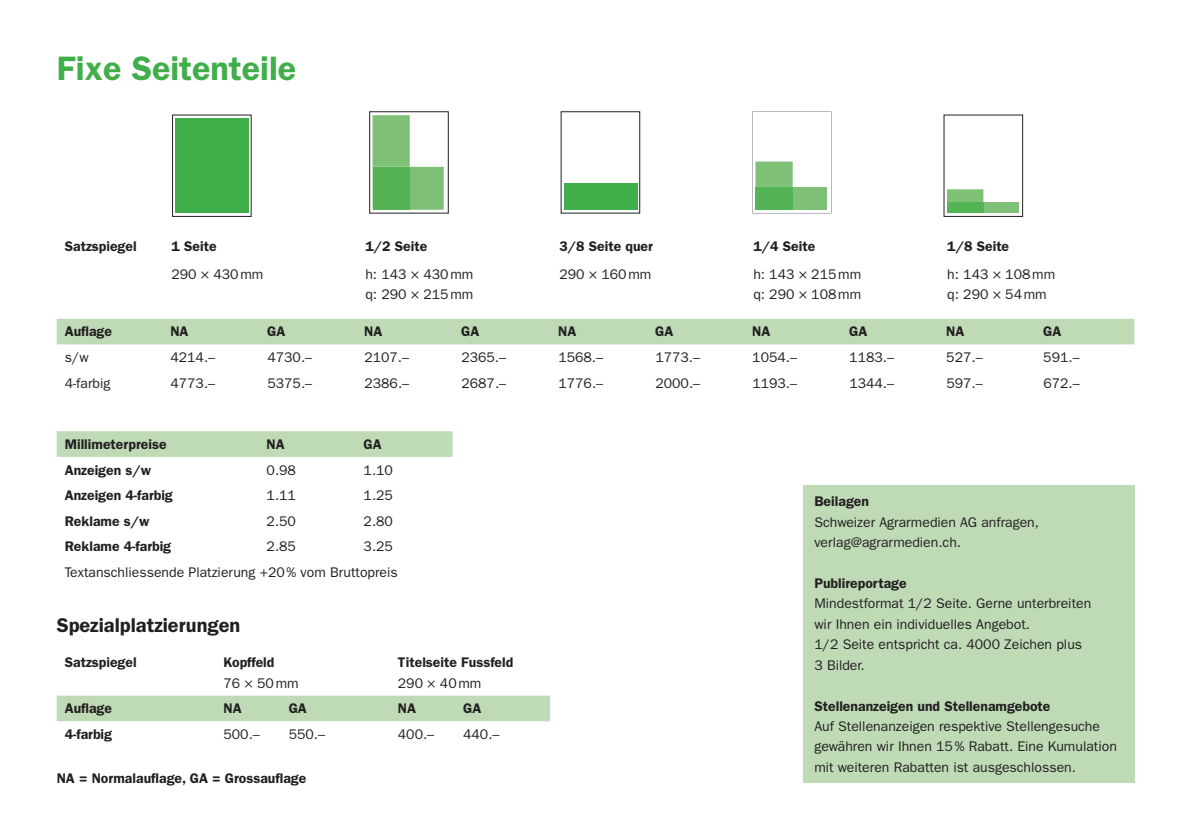
<style>
.page{position:relative;width:1191px;height:840px;background:#fff}
.page>*{position:absolute;margin:0;border:0;box-sizing:border-box;transform-origin:0 0}
.t1{font:600 34px "ITC Franklin Gothic Std";color:#40ae49}
.t2{font:600 20px "ITC Franklin Gothic Std";color:#231f20}
.t3{font:14px/20.4px "ITC Franklin Gothic Std";color:#231f20}
.t4{font:600 14px "ITC Franklin Gothic Std";color:#231f20}
</style>
<div class="page">
<div style="left:57px;top:318px;width:1077px;height:26px;background:#bedbb6"></div>
<div style="left:57px;top:695px;width:493px;height:25px;background:#bedbb6"></div>
<div style="left:175px;top:118px;width:74px;height:95px;background:#40ae49"></div>
<div style="left:561px;top:111px;width:79px;height:102px;border:1px solid #231f20"></div>
<div style="left:564px;top:183px;width:73px;height:26px;background:#40ae49"></div>
<div style="left:369px;top:111px;width:79px;height:102px;border:1px solid #231f20"></div>
<svg style="left:372px;top:115px;width:72px;height:95px"></svg>
<div style="left:373px;top:167px;width:37px;height:42px;background:#54b354"></div>
<svg style="left:752px;top:111px;width:79px;height:102px"></svg>
<div style="left:792px;top:187px;width:34px;height:22px;background:#7fc077"></div>
<div style="left:755px;top:187px;width:37px;height:22px;background:#54b354"></div>
<svg style="left:947px;top:189px;width:36px;height:13px"></svg>
<div style="left:983px;top:202px;width:36px;height:11px;background:#7fc077"></div>
<div style="left:947px;top:202px;width:36px;height:11px;background:#54b354"></div>
<div style="left:803px;top:485px;width:331px;height:297px;background:#bedbb6"></div>
<div style="left:57px;top:431px;width:395px;height:25px;background:#bedbb6"></div>
<h1 class="t1" style="left:57px;top:48px;width:241px">Fixe Seitenteile</h1>
<p class="t4" style="left:65px;top:237px;width:73px">Satzspiegel</p>
<p class="t4" style="left:171px;top:237px;width:47px">1 Seite</p>
<p class="t4" style="left:365px;top:237px;width:63px">1/2 Seite</p>
<p class="t4" style="left:559px;top:237px;width:95px">3/8 Seite quer</p>
<p class="t4" style="left:753px;top:237px;width:63px">1/4 Seite</p>
<p class="t4" style="left:947px;top:237px;width:63px">1/8 Seite</p>
<p class="t3" style="left:171px;top:264px;width:93px">290 × 430 mm</p>
<p class="t3" style="left:365px;top:264px;width:109px">h: 143 × 430 mm q: 290 × 215 mm</p>
<p class="t3" style="left:559px;top:264px;width:93px">290 × 160 mm</p>
<p class="t3" style="left:753px;top:264px;width:109px">h: 143 × 215 mm q: 290 × 108 mm</p>
<p class="t3" style="left:947px;top:264px;width:109px">h: 143 × 108 mm q: 290 × 54 mm</p>
<p class="t4" style="left:65px;top:323px;width:49px">Auflage</p>
<p class="t4" style="left:170px;top:323px;width:20px">NA</p>
<p class="t4" style="left:267px;top:323px;width:20px">GA</p>
<p class="t4" style="left:364px;top:323px;width:20px">NA</p>
<p class="t4" style="left:461px;top:323px;width:20px">GA</p>
<p class="t4" style="left:558px;top:323px;width:20px">NA</p>
<p class="t4" style="left:655px;top:323px;width:20px">GA</p>
<p class="t4" style="left:752px;top:323px;width:20px">NA</p>
<p class="t4" style="left:849px;top:323px;width:20px">GA</p>
<p class="t4" style="left:946px;top:323px;width:20px">NA</p>
<p class="t4" style="left:1043px;top:323px;width:20px">GA</p>
<p class="t3" style="left:65px;top:347px;width:25px">s/w</p>
<p class="t3" style="left:170px;top:347px;width:46px">4214.–</p>
<p class="t3" style="left:267px;top:347px;width:46px">4730.–</p>
<p class="t3" style="left:364px;top:347px;width:46px">2107.–</p>
<p class="t3" style="left:461px;top:347px;width:46px">2365.–</p>
<p class="t3" style="left:558px;top:347px;width:46px">1568.–</p>
<p class="t3" style="left:655px;top:347px;width:46px">1773.–</p>
<p class="t3" style="left:752px;top:347px;width:46px">1054.–</p>
<p class="t3" style="left:849px;top:347px;width:46px">1183.–</p>
<p class="t3" style="left:946px;top:347px;width:38px">527.–</p>
<p class="t3" style="left:1043px;top:347px;width:38px">591.–</p>
<p class="t3" style="left:65px;top:372px;width:47px">4-farbig</p>
<p class="t3" style="left:170px;top:372px;width:46px">4773.–</p>
<p class="t3" style="left:267px;top:372px;width:46px">5375.–</p>
<p class="t3" style="left:364px;top:372px;width:46px">2386.–</p>
<p class="t3" style="left:461px;top:372px;width:46px">2687.–</p>
<p class="t3" style="left:558px;top:372px;width:46px">1776.–</p>
<p class="t3" style="left:655px;top:372px;width:46px">2000.–</p>
<p class="t3" style="left:752px;top:372px;width:46px">1193.–</p>
<p class="t3" style="left:849px;top:372px;width:46px">1344.–</p>
<p class="t3" style="left:946px;top:372px;width:38px">597.–</p>
<p class="t3" style="left:1043px;top:372px;width:38px">672.–</p>
<p class="t4" style="left:65px;top:435px;width:103px">Millimeterpreise</p>
<p class="t4" style="left:267px;top:435px;width:20px">NA</p>
<p class="t4" style="left:363px;top:435px;width:20px">GA</p>
<p class="t4" style="left:65px;top:461px;width:88px">Anzeigen s/w</p>
<p class="t3" style="left:267px;top:459px;width:31px">0.98</p>
<p class="t3" style="left:363px;top:459px;width:31px">1.10</p>
<p class="t4" style="left:65px;top:487px;width:110px">Anzeigen 4-farbig</p>
<p class="t3" style="left:267px;top:485px;width:31px">1.11</p>
<p class="t3" style="left:363px;top:485px;width:31px">1.25</p>
<p class="t4" style="left:65px;top:512px;width:86px">Reklame s/w</p>
<p class="t3" style="left:267px;top:510px;width:31px">2.50</p>
<p class="t3" style="left:363px;top:510px;width:31px">2.80</p>
<p class="t4" style="left:65px;top:538px;width:108px">Reklame 4-farbig</p>
<p class="t3" style="left:267px;top:536px;width:31px">2.85</p>
<p class="t3" style="left:65px;top:533px;width:334px;line-height:25.6px;text-indent:299px">3.25<br>Textanschliessende Platzierung +20 % vom Bruttopreis</p>
<h2 class="t2" style="left:57px;top:613px;width:185px">Spezialplatzierungen</h2>
<p class="t4" style="left:65px;top:653px;width:73px">Satzspiegel</p>
<p class="t4" style="left:223px;top:653px;width:52px">Kopffeld</p>
<p class="t3" style="left:223px;top:672px;width:77px">76 × 50 mm</p>
<p class="t4" style="left:398px;top:653px;width:117px">Titelseite Fussfeld</p>
<p class="t3" style="left:398px;top:672px;width:85px">290 × 40 mm</p>
<p class="t4" style="left:65px;top:699px;width:49px">Auflage</p>
<p class="t4" style="left:223px;top:699px;width:20px">NA</p>
<p class="t4" style="left:289px;top:699px;width:20px">GA</p>
<p class="t4" style="left:398px;top:699px;width:20px">NA</p>
<p class="t4" style="left:463px;top:699px;width:20px">GA</p>
<p class="t4" style="left:65px;top:725px;width:49px">4-farbig</p>
<p class="t3" style="left:223px;top:723px;width:38px">500.–</p>
<p class="t3" style="left:289px;top:723px;width:38px">550.–</p>
<p class="t3" style="left:398px;top:723px;width:38px">400.–</p>
<p class="t3" style="left:463px;top:723px;width:38px">440.–</p>
<p class="t4" style="left:57px;top:769px;width:251px">NA = Normalauflage, GA = Grossauflage</p>
<p class="t4" style="left:814px;top:493px;width:56px">Beilagen</p>
<p class="t3" style="left:814px;top:511px;width:226px">Schweizer Agrarmedien AG anfragen, verlag@agrarmedien.ch.</p>
<p class="t4" style="left:814px;top:574px;width:94px">Publireportage</p>
<p class="t3" style="left:814px;top:593px;width:278px">Mindestformat 1/2 Seite. Gerne unterbreiten wir Ihnen ein individuelles Angebot.<br>1/2 Seite entspricht ca. 4000 Zeichen plus 3 Bilder.</p>
<p class="t4" style="left:814px;top:697px;width:238px">Stellenanzeigen und Stellenamgebote</p>
<p class="t3" style="left:814px;top:715px;width:304px">Auf Stellenanzeigen respektive Stellengesuche gewähren wir Ihnen 15 % Rabatt. Eine Kumulation mit weiteren Rabatten ist ausgeschlossen.</p>
</div>
